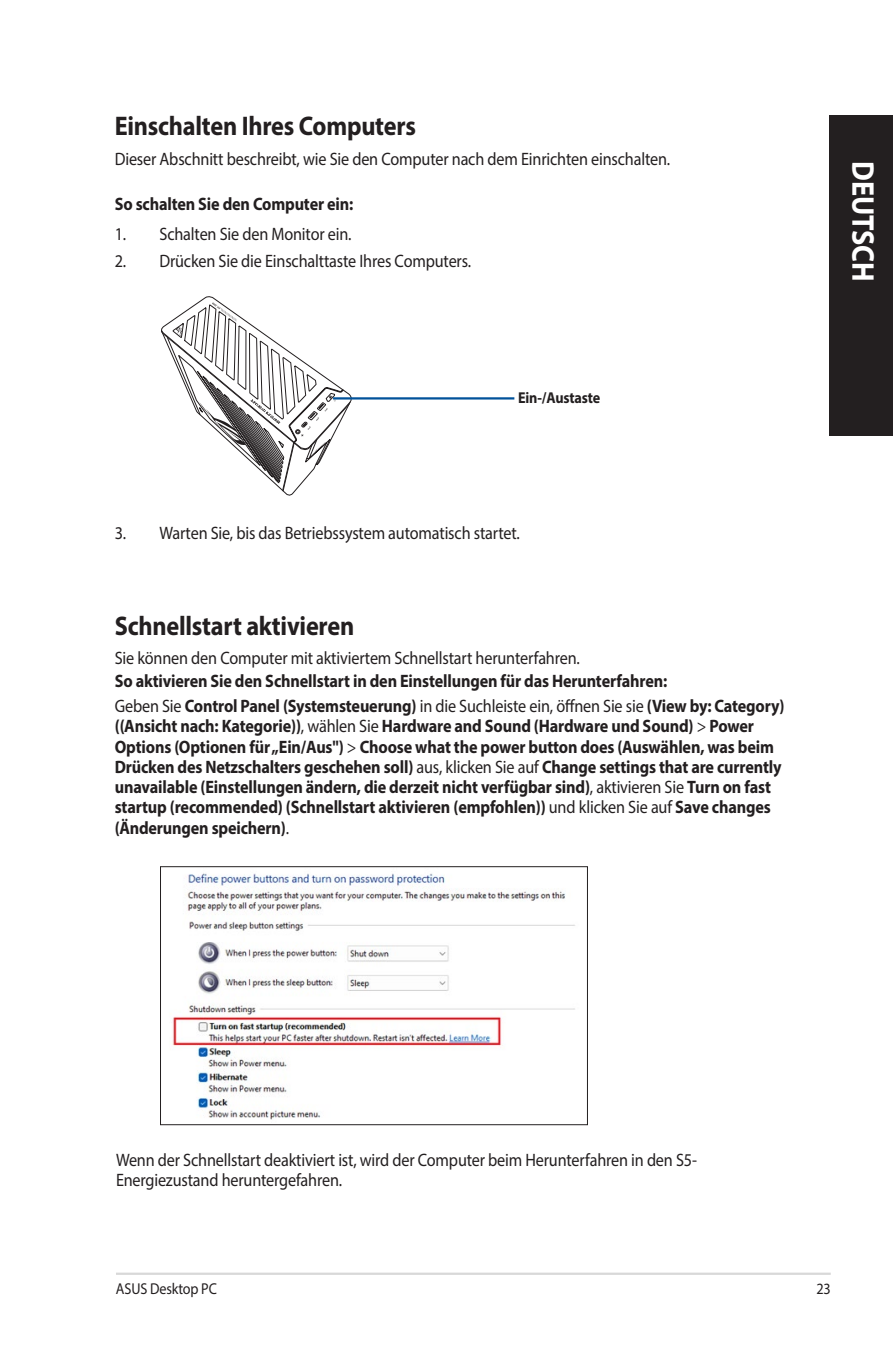
<style>
.page{position:relative;width:893px;height:1346px;background:#fff}
.page>*{position:absolute;margin:0;border:0;box-sizing:border-box;transform-origin:0 0}
.t1{font:700 31.5px "Myriad Pro";letter-spacing:-.005em;color:#fff;scale:.9 1}
.t2{font:700 27px "Myriad Pro";letter-spacing:-.01em;color:#231f20;scale:.9 1}
.t3{font:700 18px/20.2px "Myriad Pro";letter-spacing:-.01em;color:#231f20;scale:.9 1}
.t4{font:18px/20.2px "Myriad Pro";letter-spacing:-.01em;color:#231f20;scale:.9 1}
.t5{font:15.75px "Myriad Pro";letter-spacing:-.01em;color:#231f20;scale:.9 1}
.t6{font:700 15.75px "Myriad Pro";letter-spacing:-.01em;color:#231f20;scale:.9 1}
.s1{font-weight:400}
</style>
<div class="page">
<svg style="left:161px;top:296px;width:192px;height:200px"></svg>
<hr style="left:333px;top:397px;width:181px;height:2px;background:#01529a">
<img style="left:172px;top:873px;width:403px;height:247px">
<div style="left:160px;top:866px;width:428px;height:259px;border:1px solid #231f20"></div>
<hr style="left:116px;top:1272px;width:715px;height:3px;background:#d8d8d8">
<div style="left:829px;top:115px;width:64px;height:320px;background:#231f20"></div>
<h2 class="t2" style="left:115px;top:108px;width:336px">Einschalten Ihres Computers</h2>
<p class="t4" style="left:115px;top:148px;width:619px">Dieser Abschnitt beschreibt, wie Sie den Computer nach dem Einrichten einschalten.</p>
<p class="t3" style="left:115px;top:193px;width:267px">So schalten Sie den Computer ein:</p>
<p class="t4" style="left:115px;top:223px;width:265px">1. Schalten Sie den Monitor ein.</p>
<p class="t4" style="left:115px;top:251px;width:397px">2. Drücken Sie die Einschalttaste Ihres Computers.</p>
<p class="t6" style="left:518px;top:387px;width:93px">Ein-/Austaste</p>
<p class="t4" style="left:115px;top:523px;width:452px">3. Warten Sie, bis das Betriebssystem automatisch startet.</p>
<h2 class="t2" style="left:115px;top:608px;width:268px">Schnellstart aktivieren</h2>
<p class="t4" style="left:115px;top:648px;width:518px">Sie können den Computer mit aktiviertem Schnellstart herunterfahren.</p>
<p class="t3" style="left:115px;top:668px;width:746px;line-height:25px">So aktivieren Sie den Schnellstart in den Einstellungen für das Herunterfahren:<br><span class="s1">Geben Sie</span> Control Panel (Systemsteuerung) <span class="s1">in die Suchleiste ein, öffnen Sie sie</span> (View by: Category)</p>
<p class="t3" style="left:115px;top:715px;width:742px">((Ansicht nach: Kategorie))<span class="s1">, wählen Sie</span> Hardware and Sound (Hardware und Sound) <span class="s1">&gt;</span> Power Options (Optionen für „Ein/Aus") <span class="s1">&gt;</span> Choose what the power button does (Auswählen, was beim Drücken des Netzschalters geschehen soll) <span class="s1">aus, klicken Sie auf</span> Change settings that are currently unavailable (Einstellungen ändern, die derzeit nicht verfügbar sind)<span class="s1">, aktivieren Sie</span> Turn on fast startup (recommended) (Schnellstart aktivieren (empfohlen)) <span class="s1">und klicken Sie auf</span> Save changes (Änderungen speichern)<span class="s1">.</span></p>
<h1 class="t1" style="left:883px;top:161px;width:135px;rotate:90deg">DEUTSCH</h1>
<p class="t4" style="left:116px;top:1149px;width:647px">Wenn der Schnellstart deaktiviert ist, wird der Computer beim Herunterfahren in den S5-<br>Energiezustand heruntergefahren.</p>
<p class="t5" style="left:116px;top:1279px;width:114px">ASUS Desktop PC</p>
<p class="t5" style="left:816px;top:1279px;width:18px">23</p>
</div>
